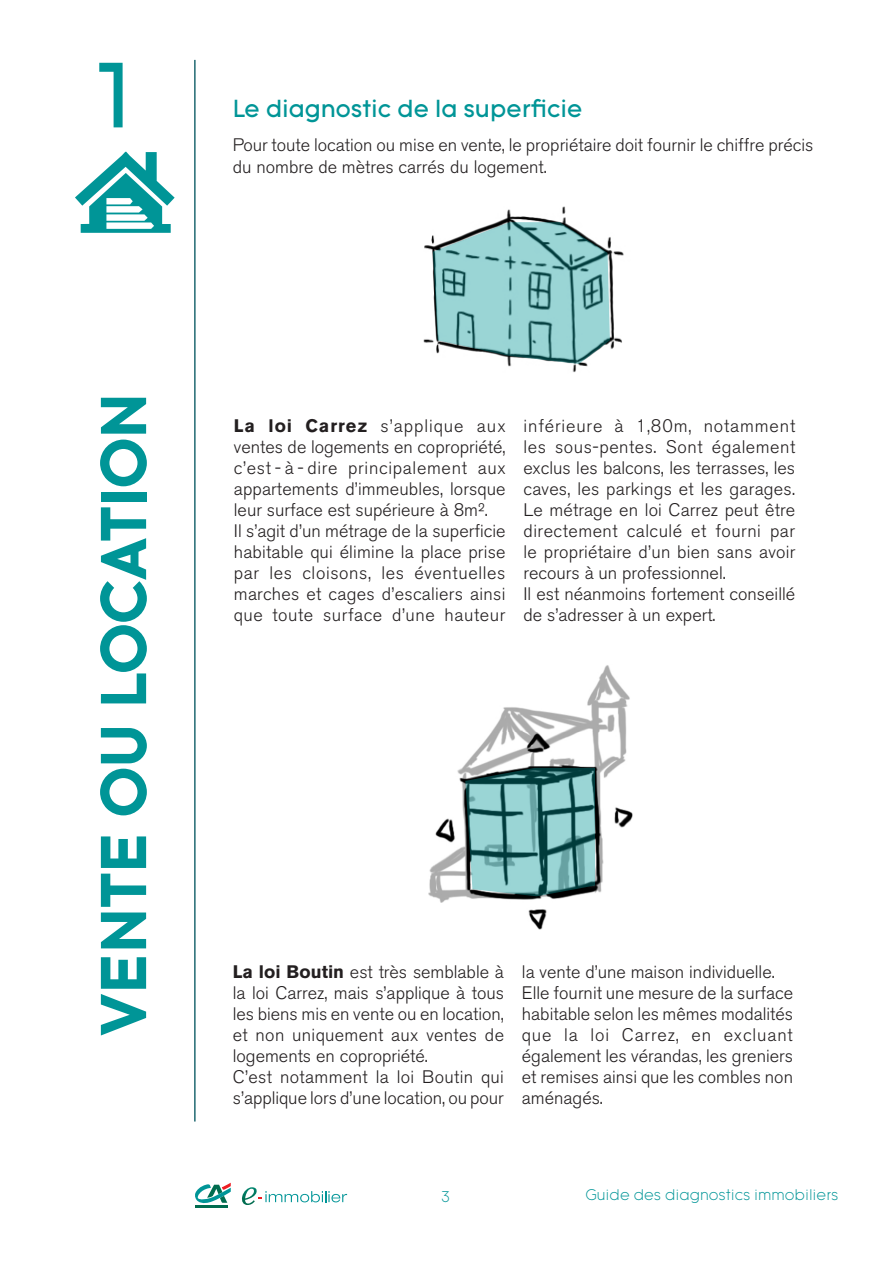
<style>
.page{position:relative;width:893px;height:1263px;background:#fff}
.page>*{position:absolute;margin:0;border:0;box-sizing:border-box;transform-origin:0 0}
.t1{font:90px "Tomica";color:#009597}
.ecxmsonormal{font:700 63px "Tomica";color:#009597}
.ecxmsonormal-2{font:24px "Tomica";color:#009597}
.ecxmsonormal-3{font:300 18px/21px "Akzidenz Grotesk BE";color:#231f20;text-align:justify}
.t2{font:300 15px "Tomica";color:#009597}
.s1{font-weight:700}
</style>
<div class="page">
<svg style="left:242px;top:1187px;width:105px;height:18px"></svg>
<hr style="left:195px;top:1205px;width:33px;height:3px;background:#006c4f">
<svg style="left:195px;top:1183px;width:36px;height:21px"></svg>
<hr style="left:194px;top:60px;width:2px;height:1061px;background:#216972">
<img style="left:428px;top:665px;width:202px;height:233px">
<img style="left:440px;top:811px;width:193px;height:119px">
<img style="left:435px;top:733px;width:195px;height:169px">
<svg style="left:75px;top:152px;width:100px;height:81px"></svg>
<svg style="left:465px;top:768px;width:130px;height:128px;background:#6aa0a0"></svg>
<img style="left:423px;top:207px;width:201px;height:166px">
<svg style="left:433px;top:222px;width:177px;height:142px;background:#91c3c3"></svg>
<p class="t1" style="left:96px;top:38px;width:37px">1</p>
<p class="ecxmsonormal-2" style="left:233px;top:93px;width:351px">Le diagnostic de la superficie</p>
<p class="ecxmsonormal-3" style="left:233px;top:135px;width:582px;line-height:21.6px">Pour toute location ou mise en vente, le propriétaire doit fournir le chiffre précis du nombre de mètres carrés du logement.</p>
<p class="ecxmsonormal" style="left:83px;top:1036px;width:644px;rotate:-90deg">VENTE OU LOCATION</p>
<p class="ecxmsonormal-3" style="left:234px;top:415px;width:273px"><span class="s1">La loi Carrez</span> s’applique aux ventes de logements en copropriété, c’est - à - dire principalement aux appartements d’immeubles, lorsque leur surface est supérieure à 8m².</p>
<p class="ecxmsonormal-3" style="left:234px;top:520px;width:273px">Il s’agit d’un métrage de la superficie habitable qui élimine la place prise par les cloisons, les éventuelles marches et cages d’escaliers ainsi que toute surface d’une hauteur</p>
<p class="ecxmsonormal-3" style="left:523px;top:415px;width:273px">inférieure à 1,80m, notamment les sous-pentes. Sont également exclus les balcons, les terrasses, les caves, les parkings et les garages.<br>Le métrage en loi Carrez peut être directement calculé et fourni par le propriétaire d’un bien sans avoir recours à un professionnel.</p>
<p class="ecxmsonormal-3" style="left:523px;top:583px;width:273px">Il est néanmoins fortement conseillé de s’adresser à un expert.</p>
<p class="ecxmsonormal-3" style="left:233px;top:962px;width:273px"><span class="s1">La loi Boutin</span> est très semblable à la loi Carrez, mais s’applique à tous les biens mis en vente ou en location, et non uniquement aux ventes de logements en copropriété.</p>
<p class="ecxmsonormal-3" style="left:233px;top:1067px;width:273px">C’est notamment la loi Boutin qui s’applique lors d’une location, ou pour</p>
<p class="ecxmsonormal-3" style="left:522px;top:962px;width:254px">la vente d’une maison individuelle.</p>
<p class="ecxmsonormal-3" style="left:522px;top:983px;width:273px">Elle fournit une mesure de la surface habitable selon les mêmes modalités que la loi Carrez, en excluant également les vérandas, les greniers et remises ainsi que les combles non aménagés.</p>
<p class="t2" style="left:441px;top:1187px;width:10px">3</p>
<p class="t2" style="left:585px;top:1185px;width:254px">Guide des diagnostics immobiliers</p>
</div>
